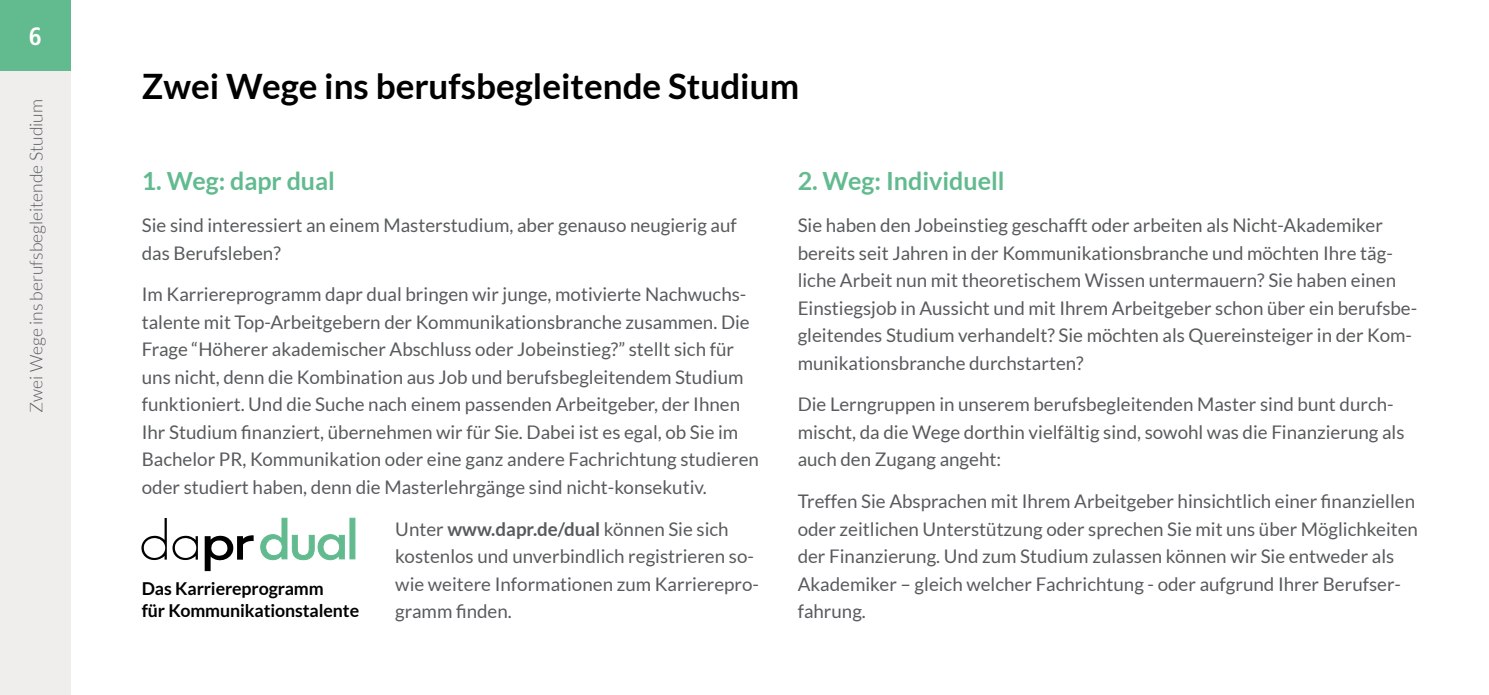
<style>
.page{position:relative;width:1489px;height:695px;background:#fff}
.page>*{position:absolute;margin:0;border:0;box-sizing:border-box;transform-origin:0 0}
.t1{font:700 35px "Lato";color:#000}
.t2{font:700 25px "Lato";color:#62ba8f}
.t3{font:700 condensed 25px "Frutiger LT Std";color:#fff}
.t4{font:18.75px/27.5px "Lato";color:#585b5d}
.t5{font:700 17.75px/21.8px "Lato";letter-spacing:-.005em;color:#000}
.t6{font:300 17.5px "Lato";color:#585b5d}
.s1{font-weight:700}
</style>
<div class="page">
<div style="left:0;top:71px;width:71px;height:623px;background:#efeeed"></div>
<div style="left:0;top:0;width:71px;height:71px;background:#62ba8f"></div>
<svg style="left:260px;top:517px;width:95px;height:43px"></svg>
<svg style="left:205px;top:535px;width:48px;height:36px"></svg>
<svg style="left:142px;top:518px;width:56px;height:43px"></svg>
<h2 class="t3" style="left:29px;top:22px;width:14px">6</h2>
<p class="t6" style="left:27px;top:412px;width:315px;rotate:-90deg">Zwei Wege ins berufsbegleitende Studium</p>
<h1 class="t1" style="left:142px;top:66px;width:658px">Zwei Wege ins berufsbegleitende Studium</h1>
<h2 class="t2" style="left:142px;top:167px;width:195px">1. Weg: dapr dual</h2>
<p class="t4" style="left:142px;top:211px;width:596px">Sie sind interessiert an einem Masterstudium, aber genauso neugierig auf das Berufsleben?</p>
<p class="t4" style="left:142px;top:280px;width:618px">Im Karriereprogramm dapr dual bringen wir junge, motivierte Nachwuchs&shy;talente mit Top-Arbeitgebern der Kommunikationsbranche zusammen. Die Frage “Höherer akademischer Abschluss oder Jobeinstieg?” stellt sich für uns nicht, denn die Kombination aus Job und berufsbegleitendem Studium funktioniert. Und die Suche nach einem passenden Arbeitgeber, der Ihnen Ihr Studium finanziert, übernehmen wir für Sie. Dabei ist es egal, ob Sie im Bachelor PR, Kommunikation oder eine ganz andere Fachrichtung studieren oder studiert haben, denn die Masterlehrgänge sind nicht-konsekutiv.</p>
<p class="t4" style="left:395px;top:515px;width:365px">Unter <span class="s1">www.dapr.de/dual</span> können Sie sich kostenlos und unverbindlich registrieren so&shy;wie weitere Informationen zum Karrierepro&shy;gramm finden.</p>
<p class="t5" style="left:142px;top:577px;width:219px">Das Karriereprogramm<br>für Kommunikationstalente</p>
<h2 class="t2" style="left:797px;top:167px;width:208px">2. Weg: Individuell</h2>
<p class="t4" style="left:797px;top:211px;width:621px">Sie haben den Jobeinstieg geschafft oder arbeiten als Nicht-Akademiker bereits seit Jahren in der Kommunikationsbranche und möchten Ihre täg&shy;liche Arbeit nun mit theoretischem Wissen untermauern? Sie haben einen Einstiegsjob in Aussicht und mit Ihrem Arbeitgeber schon über ein berufsbe&shy;gleitendes Studium verhandelt? Sie möchten als Quereinsteiger in der Kom&shy;munikationsbranche durchstarten?</p>
<p class="t4" style="left:797px;top:390px;width:608px">Die Lerngruppen in unserem berufsbegleitenden Master sind bunt durch&shy;mischt, da die Wege dorthin vielfältig sind, sowohl was die Finanzierung als auch den Zugang angeht:</p>
<p class="t4" style="left:797px;top:487px;width:622px">Treffen Sie Absprachen mit Ihrem Arbeitgeber hinsichtlich einer finanziellen oder zeitlichen Unterstützung oder sprechen Sie mit uns über Möglichkeiten der Finanzierung. Und zum Studium zulassen können wir Sie entweder als Akademiker – gleich welcher Fachrichtung - oder aufgrund Ihrer Berufser&shy;fahrung.</p>
</div>
